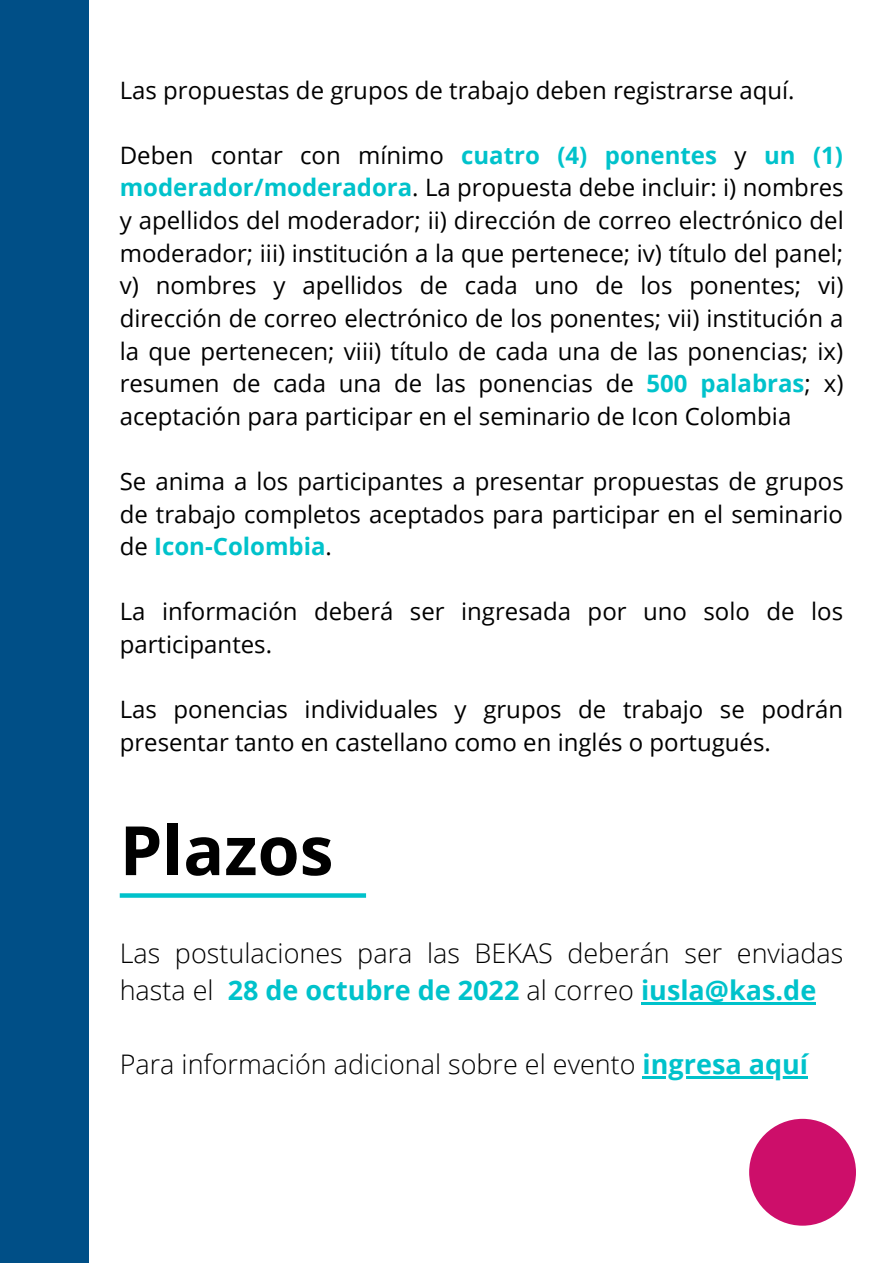
<style>
.page{position:relative;width:893px;height:1264px;background:#fff}
.page>*{position:absolute;margin:0;border:0;box-sizing:border-box;transform-origin:0 0}
.t1{font:700 68.1px "Open Sans";color:#000}
.t2{font:300 27px/37px "Open Sans";color:#000}
.t3{font:24px/32.5px "Open Sans";color:#000;text-align:justify}
.s1{font-weight:700;color:#00c2cb}
</style>
<div class="page">
<div style="left:0;top:0;width:89px;height:1262px;background:#004f87"></div>
<div style="left:749px;top:1118px;width:106px;height:107px;background:#cd0e6a;border-radius:50%"></div>
<svg style="left:641px;top:1002px;width:8px;height:2px"></svg>
<hr style="left:649px;top:1002px;width:167px;height:2px;background:#00c2cb">
<hr style="left:642px;top:1076px;width:166px;height:2px;background:#00c2cb">
<svg style="left:120px;top:893px;width:246px;height:4px"></svg>
<p class="t3" style="left:120px;top:73px;width:676px">Las propuestas de grupos de trabajo deben registrarse aquí.</p>
<p class="t3" style="left:120px;top:138px;width:725px">Deben contar con mínimo <span class="s1">cuatro (4) ponentes</span> y <span class="s1">un (1) moderador/moderadora</span>. La propuesta debe incluir: i) nombres y apellidos del moderador; ii) dirección de correo electrónico del moderador; iii) institución a la que pertenece; iv) título del panel; v) nombres y apellidos de cada uno de los ponentes; vi) dirección de correo electrónico de los ponentes; vii) institución a la que pertenecen; viii) título de cada una de las ponencias; ix) resumen de cada una de las ponencias de <span class="s1">500 palabras</span>; x) aceptación para participar en el seminario de Icon Colombia</p>
<p class="t3" style="left:120px;top:464px;width:725px">Se anima a los participantes a presentar propuestas de grupos de trabajo completos aceptados para participar en el seminario de <span class="s1">Icon-Colombia</span>.</p>
<p class="t3" style="left:120px;top:595px;width:724px">La información deberá ser ingresada por uno solo de los participantes.</p>
<p class="t3" style="left:120px;top:692px;width:724px">Las ponencias individuales y grupos de trabajo se podrán presentar tanto en castellano como en inglés o portugués.</p>
<h1 class="t1" style="left:120px;top:802px;width:215px">Plazos</h1>
<p class="t2" style="left:120px;top:933px;width:725px">Las postulaciones para las BEKAS deberán ser enviadas hasta el <span class="s1">28 de octubre de 2022</span> al correo <span class="s1">iusla@kas.de</span></p>
<p class="t2" style="left:120px;top:1045px;width:689px">Para información adicional sobre el evento <span class="s1">ingresa aquí</span></p>
</div>
